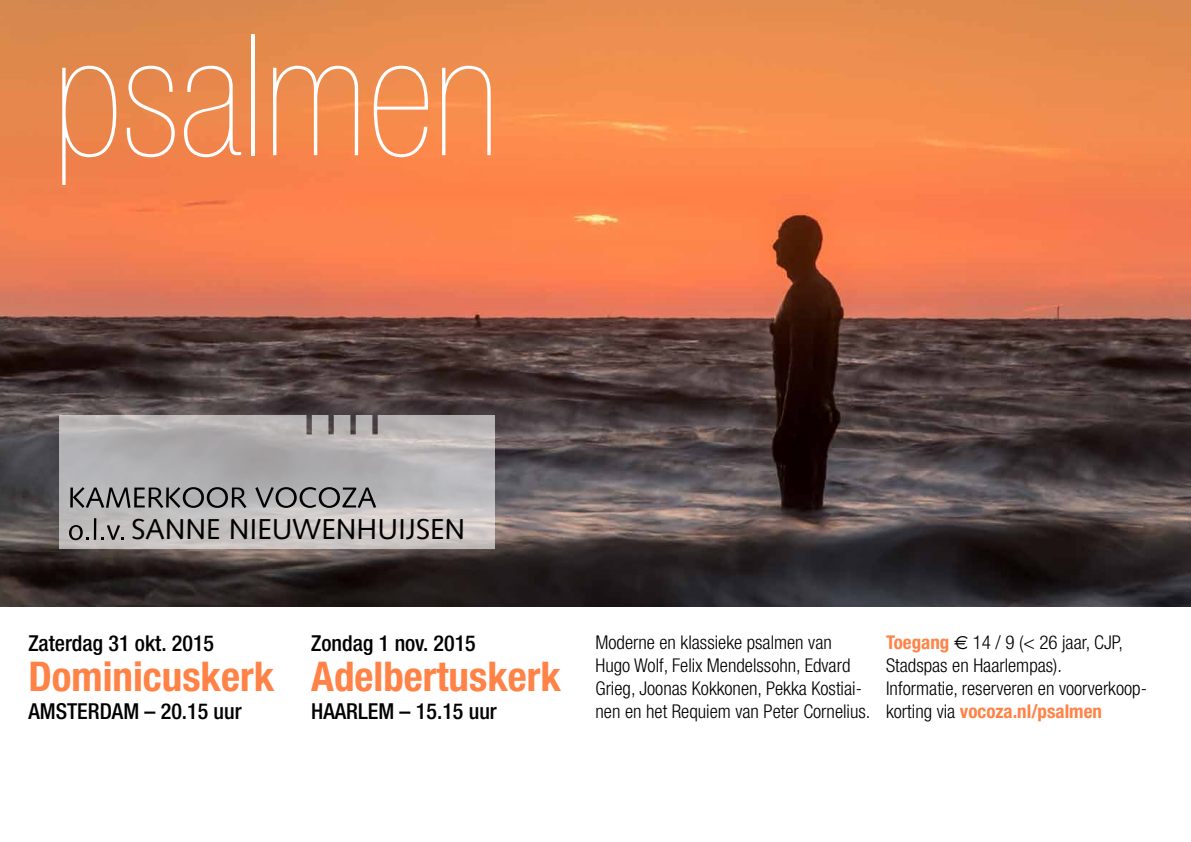
<style>
.page{position:relative;width:1191px;height:842px;background:#fff}
.page>*{position:absolute;margin:0;border:0;box-sizing:border-box;transform-origin:0 0}
.t1{font:900 condensed 169.4px "Helvetica Neue";color:#fff}
.t2{font:700 condensed 41px "Helvetica Neue";color:#ff8246}
.t3{font:28.8px "Syntax";color:#000}
.t4{font:500 condensed 22px "Helvetica Neue";color:#000}
.t5{font:300 condensed 19px/23px "Helvetica Neue";color:#000}
.s1{font-weight:700;color:#ff8246}
.s2{font-family:"Euro Sans";font-weight:400;font-stretch:normal}
</style>
<div class="page">
<img style="left:0;top:0;width:1191px;height:607px">
<svg style="left:59px;top:415px;width:435px;height:134px;background:#bab6b7"></svg>
<svg style="left:70px;top:487px;width:176px;height:21px;background:#7e7e7f"></svg>
<svg style="left:255px;top:487px;width:121px;height:21px;background:#858586"></svg>
<svg style="left:69px;top:525px;width:20px;height:15px"></svg>
<hr style="left:94px;top:518px;width:2px;height:22px;background:#000">
<svg style="left:101px;top:525px;width:23px;height:15px"></svg>
<h1 class="t1" style="left:54px;top:3px;width:447px">psalmen</h1>
<h3 class="t3" style="left:131px;top:512px;width:335px">SANNE NIEUWENHUIJSEN</h3>
<p class="t4" style="left:28px;top:630px;width:187px">Zaterdag 31 okt. 2015</p>
<h2 class="t2" style="left:28px;top:651px;width:247px">Dominicuskerk</h2>
<p class="t4" style="left:28px;top:698px;width:215px">AMSTERDAM – 20.15 uur</p>
<p class="t4" style="left:311px;top:630px;width:166px">Zondag 1 nov. 2015</p>
<h2 class="t2" style="left:311px;top:651px;width:251px">Adelbertuskerk</h2>
<p class="t4" style="left:311px;top:698px;width:187px">HAARLEM – 15.15 uur</p>
<p class="t5" style="left:595px;top:630px;width:276px">Moderne en klassieke psalmen van Hugo Wolf, Felix Mendelssohn, Edvard Grieg, Joonas Kokkonen, Pekka Kostiai&shy;nen en het Requiem van Peter Cornelius.</p>
<p class="t5" style="left:886px;top:630px;width:262px"><span class="s1">Toegang</span> <span class="s2">€</span> 14 / 9 (&lt; 26 jaar, CJP,<br>Stadspas en Haarlempas).<br>Informatie, reserveren en voorverkoop&shy;korting via <span class="s1">vocoza.nl/psalmen</span></p>
</div>
